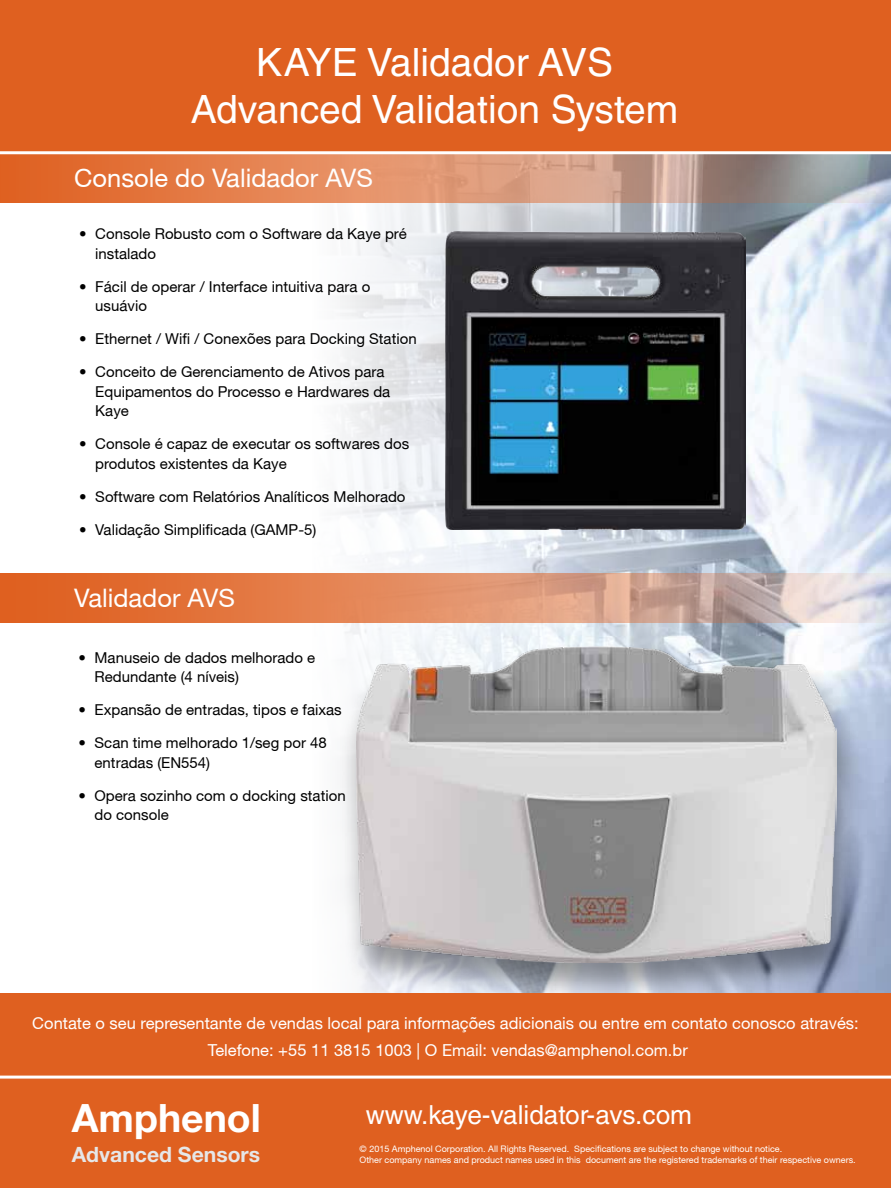
<style>
.page{position:relative;width:891px;height:1188px;background:#fff}
.page>*{position:absolute;margin:0;border:0;box-sizing:border-box;transform-origin:0 0}
.t1{font:700 39.15px "Helvetica Neue LT Std";color:#fff}
.t2{font:39px/46.8px "Helvetica LT Std";color:#fff;text-align:center}
.t3{font:26.25px "Helvetica LT Std";color:#fff}
.t4{font:25.5px "Helvetica Neue";color:#fff}
.t5{font:700 21.15px "Helvetica Neue LT Std";color:#e6e7e8}
.t6{font:16.5px/26.2px "Helvetica Neue";color:#fff;text-align:center}
.t7{font:15px/19.5px "Helvetica Neue";color:#000}
.t8{font:9px/10.8px "Helvetica Neue";color:#fff}
</style>
<div class="page">
<div style="left:0;top:0;width:891px;height:152px;background:#df6020"></div>
<div style="left:0;top:1058px;width:891px;height:130px;background:#df6020"></div>
<img style="left:340px;top:203px;width:551px;height:790px">
<div style="left:340px;top:642px;width:525px;height:363px;background:#000;opacity:.4"></div>
<img style="left:357px;top:646px;width:479px;height:317px">
<img style="left:446px;top:232px;width:299px;height:298px">
<svg style="left:0;top:154px;width:891px;height:49px;background:#ce8d6d"></svg>
<svg style="left:0;top:573px;width:891px;height:50px;background:#db916e"></svg>
<div style="left:0;top:993px;width:891px;height:87px;background:#df6020"></div>
<hr style="left:0;top:1076px;width:891px;height:3px;background:#fff">
<hr style="left:0;top:151px;width:891px;height:3px;background:#fff">
<h2 class="t2" style="left:191px;top:39px;width:489px">KAYE Validador AVS<br>Advanced Validation System</h2>
<h3 class="t4" style="left:74px;top:163px;width:300px">Console do Validador AVS</h3>
<p class="t7" style="left:95px;top:224px;width:313px;text-indent:-16px">• Console Robusto com o Software da Kaye pré instalado</p>
<p class="t7" style="left:95px;top:276px;width:277px;text-indent:-16px">• Fácil de operar / Interface intuitiva para o usuávio</p>
<p class="t7" style="left:79px;top:329px;width:339px">• Ethernet / Wifi / Conexões para Docking Station</p>
<p class="t7" style="left:95px;top:362px;width:297px;text-indent:-16px">• Conceito de Gerenciamento de Ativos para<br>Equipamentos do Processo e Hardwares da<br>Kaye</p>
<p class="t7" style="left:95px;top:434px;width:315px;text-indent:-16px">• Console é capaz de executar os softwares dos produtos existentes da Kaye</p>
<p class="t7" style="left:79px;top:486px;width:328px">• Software com Relatórios Analíticos Melhorado</p>
<p class="t7" style="left:79px;top:519px;width:239px">• Validação Simplificada (GAMP-5)</p>
<h3 class="t4" style="left:74px;top:583px;width:162px">Validador AVS</h3>
<p class="t7" style="left:95px;top:647px;width:222px;text-indent:-16px">• Manuseio de dados melhorado e<br>Redundante (4 níveis)</p>
<p class="t7" style="left:78px;top:700px;width:265px">• Expansão de entradas, tipos e faixas</p>
<p class="t7" style="left:95px;top:733px;width:234px;text-indent:-16px">• Scan time melhorado 1/seg por 48 entradas (EN554)</p>
<p class="t7" style="left:95px;top:785px;width:253px;text-indent:-16px">• Opera sozinho com o docking station do console</p>
<p class="t6" style="left:32px;top:1010px;width:828px">Contate o seu representante de vendas local para informações adicionais ou entre em contato conosco através:<br>Telefone: +55 11 3815 1003 | O Email: vendas@amphenol.com.br</p>
<h1 class="t1" style="left:72px;top:1094px;width:191px">Amphenol</h1>
<h3 class="t5" style="left:72px;top:1141px;width:190px">Advanced Sensors</h3>
<h3 class="t3" style="left:366px;top:1100px;width:328px">www.kaye-validator-avs.com</h3>
<p class="t8" style="left:360px;top:1144px;width:498px">© 2015 Amphenol Corporation. All Rights Reserved. Specifications are subject to change without notice.<br>Other company names and product names used in this document are the registered trademarks of their respective owners.</p>
</div>
